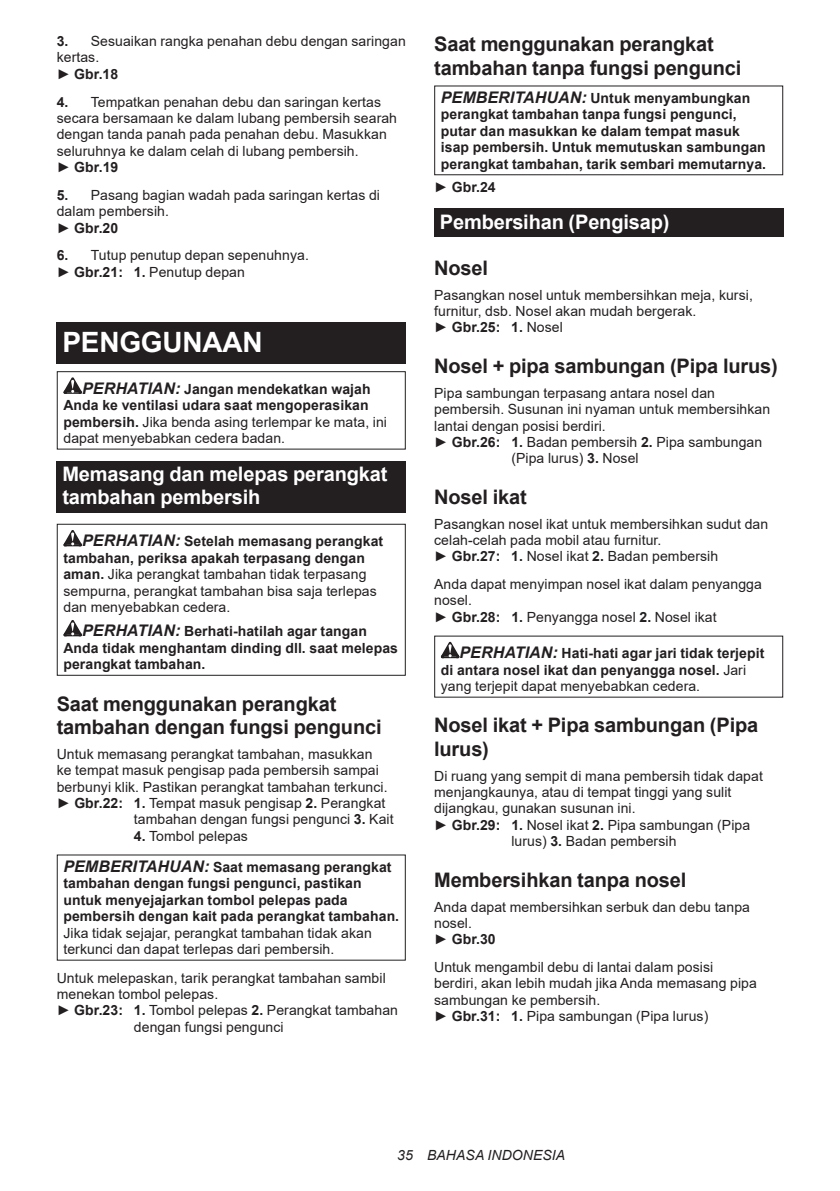
<style>
.page{position:relative;width:840px;height:1191px;background:#fff}
.page>*{position:absolute;margin:0;border:0;box-sizing:border-box;transform-origin:0 0}
.t1{font:700 28px "Arial";letter-spacing:-.01em;color:#fff}
.t2{font:700 20px/23.4px "Arial";letter-spacing:-.01em;color:#231f20}
.t3{font:700 20px/23.4px "Arial";letter-spacing:-.01em;color:#fff}
.t4{font:14px/16.4px "Arial";letter-spacing:.005em;color:#231f20}
.t5{font:700 14px/16.4px "Arial";letter-spacing:.005em;color:#231f20}
.t6{font:italic 14px "Arial";letter-spacing:.005em;color:#231f20}
.s1{font-weight:700}
.s2{font-style:italic;font-size:16px}
.s3{font-weight:400}
.s4{font-weight:700;font-style:italic;font-size:16px}
</style>
<div class="page">
<div style="left:57px;top:322px;width:348px;height:41px;background:#231f20"></div>
<svg style="left:63px;top:377px;width:19px;height:17px"></svg>
<div style="left:57px;top:371px;width:348px;height:78px;border:1px solid #231f20"></div>
<div style="left:57px;top:461px;width:348px;height:52px;background:#231f20"></div>
<svg style="left:63px;top:530px;width:19px;height:16px"></svg>
<svg style="left:63px;top:620px;width:19px;height:16px"></svg>
<div style="left:57px;top:524px;width:348px;height:152px;border:1px solid #231f20"></div>
<div style="left:434px;top:85px;width:348px;height:90px;border:1px solid #231f20"></div>
<div style="left:434px;top:209px;width:348px;height:28px;background:#231f20"></div>
<svg style="left:440px;top:642px;width:19px;height:16px"></svg>
<p class="t4" style="left:57px;top:33px;width:350px"><span class="s1">3.</span> Sesuaikan rangka penahan debu dengan saringan kertas.<br>► <span class="s1">Gbr.18</span></p>
<p class="t4" style="left:57px;top:93px;width:341px"><span class="s1">4.</span> Tempatkan penahan debu dan saringan kertas secara bersamaan ke dalam lubang pembersih searah dengan tanda panah pada penahan debu. Masukkan seluruhnya ke dalam celah di lubang pembersih.<br>► <span class="s1">Gbr.19</span></p>
<p class="t4" style="left:57px;top:187px;width:324px"><span class="s1">5.</span> Pasang bagian wadah pada saringan kertas di dalam pembersih.<br>► <span class="s1">Gbr.20</span></p>
<p class="t4" style="left:57px;top:247px;width:253px"><span class="s1">6.</span> Tutup penutup depan sepenuhnya. ► <span class="s1">Gbr.21: 1.</span> Penutup depan</p>
<h1 class="t1" style="left:62px;top:322px;width:202px">PENGGUNAAN</h1>
<p class="t5" style="left:63px;top:381px;width:325px;text-indent:19px"><span class="s2">PERHATIAN:</span> Jangan mendekatkan wajah Anda ke ventilasi udara saat mengoperasikan pembersih. <span class="s3">Jika benda asing terlempar ke mata, ini dapat menyebabkan cedera badan.</span></p>
<h2 class="t3" style="left:62px;top:462px;width:326px">Memasang dan melepas perangkat tambahan pembersih</h2>
<p class="t4" style="left:63px;top:533px;width:321px;text-indent:19px"><span class="s4">PERHATIAN:</span> <span class="s1">Setelah memasang perangkat tambahan, periksa apakah terpasang dengan aman.</span> Jika perangkat tambahan tidak terpasang sempurna, perangkat tambahan bisa saja terlepas dan menyebabkan cedera.</p>
<p class="t5" style="left:63px;top:623px;width:336px;text-indent:19px"><span class="s2">PERHATIAN:</span> Berhati-hatilah agar tangan<br>Anda tidak menghantam dinding dll. saat melepas perangkat tambahan.</p>
<h2 class="t2" style="left:57px;top:692px;width:326px">Saat menggunakan perangkat tambahan dengan fungsi pengunci</h2>
<p class="t4" style="left:57px;top:745px;width:317px">Untuk memasang perangkat tambahan, masukkan</p>
<p class="t4" style="left:57px;top:762px;width:323px">ke tempat masuk pengisap pada pembersih sampai</p>
<p class="t4" style="left:57px;top:778px;width:332px">berbunyi klik. Pastikan perangkat tambahan terkunci.</p>
<p class="t4" style="left:57px;top:794px;width:330px">► <span class="s1">Gbr.22: 1.</span> Tempat masuk pengisap <span class="s1">2.</span> Perangkat</p>
<p class="t4" style="left:134px;top:811px;width:261px">tambahan dengan fungsi pengunci <span class="s1">3.</span> Kait</p>
<p class="t4" style="left:134px;top:827px;width:115px"><span class="s1">4.</span> Tombol pelepas</p>
<p class="t5" style="left:63px;top:859px;width:337px"><span class="s2">PEMBERITAHUAN:</span> Saat memasang perangkat tambahan dengan fungsi pengunci, pastikan untuk menyejajarkan tombol pelepas pada pembersih dengan kait pada perangkat tambahan.</p>
<p class="t4" style="left:63px;top:924px;width:310px">Jika tidak sejajar, perangkat tambahan tidak akan terkunci dan dapat terlepas dari pembersih.</p>
<p class="t4" style="left:57px;top:969px;width:330px">Untuk melepaskan, tarik perangkat tambahan sambil</p>
<p class="t4" style="left:57px;top:986px;width:163px">menekan tombol pelepas.</p>
<p class="t4" style="left:57px;top:1002px;width:342px">► <span class="s1">Gbr.23: 1.</span> Tombol pelepas <span class="s1">2.</span> Perangkat tambahan</p>
<p class="t4" style="left:134px;top:1018px;width:151px">dengan fungsi pengunci</p>
<h2 class="t2" style="left:434px;top:33px;width:308px">Saat menggunakan perangkat tambahan tanpa fungsi pengunci</h2>
<p class="t5" style="left:440px;top:90px;width:326px"><span class="s2">PEMBERITAHUAN:</span> Untuk menyambungkan perangkat tambahan tanpa fungsi pengunci, putar dan masukkan ke dalam tempat masuk isap pembersih. Untuk memutuskan sambungan perangkat tambahan, tarik sembari memutarnya.</p>
<p class="t5" style="left:434px;top:179px;width:63px"><span class="s3">►</span> Gbr.24</p>
<h2 class="t3" style="left:439px;top:210px;width:231px">Pembersihan (Pengisap)</h2>
<h2 class="t2" style="left:434px;top:256px;width:55px">Nosel</h2>
<p class="t4" style="left:434px;top:286px;width:320px">Pasangkan nosel untuk membersihkan meja, kursi, furnitur, dsb. Nosel akan mudah bergerak.<br>► <span class="s1">Gbr.25: 1.</span> Nosel</p>
<h2 class="t2" style="left:434px;top:354px;width:345px">Nosel + pipa sambungan (Pipa lurus)</h2>
<p class="t4" style="left:434px;top:384px;width:282px">Pipa sambungan terpasang antara nosel dan</p>
<p class="t4" style="left:434px;top:401px;width:337px">pembersih. Susunan ini nyaman untuk membersihkan</p>
<p class="t4" style="left:434px;top:417px;width:173px">lantai dengan posisi berdiri.</p>
<p class="t4" style="left:434px;top:434px;width:329px">► <span class="s1">Gbr.26: 1.</span> Badan pembersih <span class="s1">2.</span> Pipa sambungan</p>
<p class="t4" style="left:511px;top:450px;width:129px">(Pipa lurus) <span class="s1">3.</span> Nosel</p>
<h2 class="t2" style="left:434px;top:485px;width:94px">Nosel ikat</h2>
<p class="t4" style="left:434px;top:515px;width:335px">Pasangkan nosel ikat untuk membersihkan sudut dan celah-celah pada mobil atau furnitur.<br>► <span class="s1">Gbr.27: 1.</span> Nosel ikat <span class="s1">2.</span> Badan pembersih</p>
<p class="t4" style="left:434px;top:576px;width:329px">Anda dapat menyimpan nosel ikat dalam penyangga nosel.<br>► <span class="s1">Gbr.28: 1.</span> Penyangga nosel <span class="s1">2.</span> Nosel ikat</p>
<p class="t5" style="left:440px;top:645px;width:325px;text-indent:19px"><span class="s2">PERHATIAN:</span> Hati-hati agar jari tidak terjepit di antara nosel ikat dan penyangga nosel. <span class="s3">Jari yang terjepit dapat menyebabkan cedera.</span></p>
<h2 class="t2" style="left:434px;top:714px;width:325px">Nosel ikat + Pipa sambungan (Pipa lurus)</h2>
<p class="t4" style="left:434px;top:767px;width:330px">Di ruang yang sempit di mana pembersih tidak dapat</p>
<p class="t4" style="left:434px;top:784px;width:299px">menjangkaunya, atau di tempat tinggi yang sulit</p>
<p class="t4" style="left:434px;top:800px;width:203px">dijangkau, gunakan susunan ini.</p>
<p class="t4" style="left:434px;top:816px;width:317px">► <span class="s1">Gbr.29: 1.</span> Nosel ikat <span class="s1">2.</span> Pipa sambungan (Pipa</p>
<p class="t4" style="left:511px;top:833px;width:166px">lurus) <span class="s1">3.</span> Badan pembersih</p>
<h2 class="t2" style="left:434px;top:868px;width:253px">Membersihkan tanpa nosel</h2>
<p class="t4" style="left:434px;top:898px;width:317px">Anda dapat membersihkan serbuk dan debu tanpa nosel.<br>► <span class="s1">Gbr.30</span></p>
<p class="t4" style="left:434px;top:959px;width:324px">Untuk mengambil debu di lantai dalam posisi berdiri, akan lebih mudah jika Anda memasang pipa sambungan ke pembersih.<br>► <span class="s1">Gbr.31: 1.</span> Pipa sambungan (Pipa lurus)</p>
<p class="t6" style="left:397px;top:1146px;width:169px">35 BAHASA INDONESIA</p>
</div>
